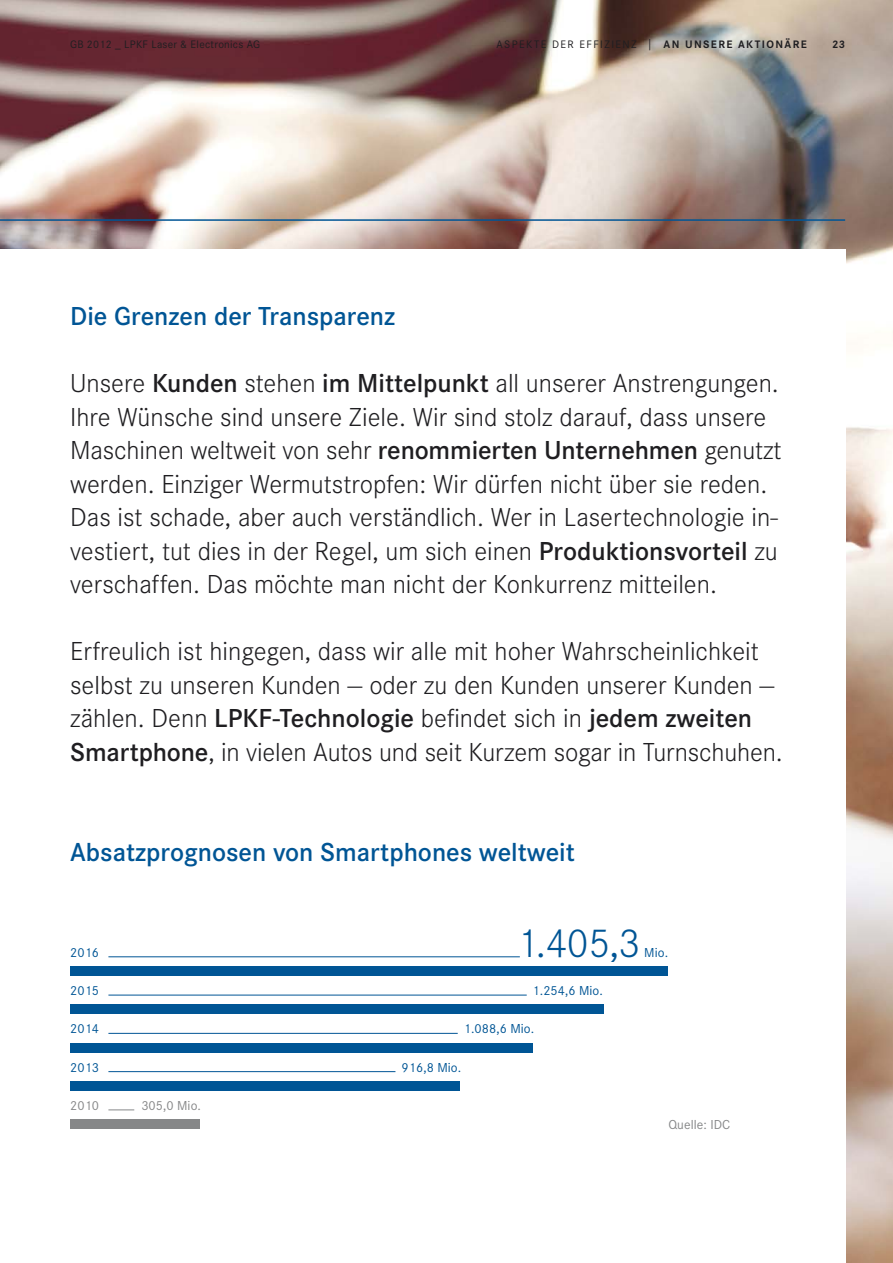
<style>
.page{position:relative;width:893px;height:1263px;background:#fff}
.page>*{position:absolute;margin:0;border:0;box-sizing:border-box;transform-origin:0 0}
.t1{font:300 42px "Corporate S";color:#005595}
.t2{font:300 27px/33.5px "Corporate S";color:#1f1e21}
.t3{font:600 27px "Corporate S";color:#005595}
.t4{font:13.5px "Corporate S";letter-spacing:.005em;color:#005595}
.t5{font:13.5px "Corporate S";letter-spacing:.005em;color:#868788}
.t6{font:11.25px "Corporate S";letter-spacing:.125em;color:#1f1e21}
.t7{font:11.25px "Corporate S";letter-spacing:.025em;color:#1f1e21}
.t8{font:700 11.25px "Corporate S";color:#1f1e21}
.s1{font-weight:300;font-size:13.5px}
.s2{font-weight:700}
.s3{font-weight:600}
</style>
<div class="page">
<img style="left:0;top:0;width:893px;height:1263px">
<hr style="left:0;top:219px;width:845px;height:2px;background:#005595">
<div style="left:0;top:249px;width:845px;height:1014px;background:#fff"></div>
<div style="left:70px;top:966px;width:598px;height:10px;background:#005595"></div>
<div style="left:70px;top:1005px;width:534px;height:9px;background:#005595"></div>
<hr style="left:108px;top:956px;width:412px;height:1px;background:#005595">
<hr style="left:108px;top:995px;width:419px;height:1px;background:#005595">
<div style="left:70px;top:1043px;width:463px;height:9px;background:#005595"></div>
<hr style="left:108px;top:1033px;width:350px;height:1px;background:#005595">
<div style="left:70px;top:1081px;width:390px;height:10px;background:#005595"></div>
<hr style="left:108px;top:1071px;width:287px;height:1px;background:#005595">
<div style="left:70px;top:1119px;width:130px;height:10px;background:#868788"></div>
<svg style="left:108px;top:1110px;width:26px;height:1px"></svg>
<p class="t7" style="left:70px;top:37px;width:191px">GB 2012 _ LPKF Laser &amp; Electronics AG</p>
<p class="t6" style="left:497px;top:37px;width:312px">ASPEKTE DER EFFIZIENZ <span class="s1">|</span> <span class="s2">AN UNSERE AKTIONÄRE</span></p>
<p class="t8" style="left:832px;top:37px;width:14px">23</p>
<p class="t3" style="left:70px;top:300px;width:327px">Die Grenzen der Transparenz</p>
<p class="t2" style="left:70px;top:366px;width:713px">Unsere <span class="s3">Kunden</span> stehen <span class="s3">im Mittelpunkt</span> all unserer Anstrengungen.<br>Ihre Wünsche sind unsere Ziele. Wir sind stolz darauf, dass unsere Maschinen weltweit von sehr <span class="s3">renommierten Unternehmen</span> genutzt werden. Einziger Wermutstropfen: Wir dürfen nicht über sie reden.<br>Das ist schade, aber auch verständlich. Wer in Lasertechnologie in&shy;vestiert, tut dies in der Regel, um sich einen <span class="s3">Produktionsvorteil</span> zu verschaffen. Das möchte man nicht der Konkurrenz mitteilen.</p>
<p class="t2" style="left:70px;top:634px;width:714px">Erfreulich ist hingegen, dass wir alle mit hoher Wahrscheinlichkeit selbst zu unseren Kunden — oder zu den Kunden unserer Kunden — zählen. Denn <span class="s3">LPKF-Technologie</span> befindet sich in <span class="s3">jedem zweiten Smartphone</span>, in vielen Autos und seit Kurzem sogar in Turnschuhen.</p>
<p class="t3" style="left:70px;top:836px;width:506px">Absatzprognosen von Smartphones weltweit</p>
<p class="t4" style="left:70px;top:944px;width:30px">2016</p>
<h1 class="t1" style="left:519px;top:918px;width:123px">1.405,3</h1>
<p class="t4" style="left:644px;top:944px;width:25px">Mio.</p>
<p class="t4" style="left:70px;top:982px;width:30px">2015</p>
<p class="t4" style="left:533px;top:982px;width:72px">1.254,6 Mio.</p>
<p class="t4" style="left:70px;top:1021px;width:30px">2014</p>
<p class="t4" style="left:464px;top:1021px;width:72px">1.088,6 Mio.</p>
<p class="t4" style="left:70px;top:1059px;width:30px">2013</p>
<p class="t4" style="left:402px;top:1059px;width:61px">916,8 Mio.</p>
<p class="t5" style="left:70px;top:1097px;width:30px">2010</p>
<p class="t5" style="left:141px;top:1097px;width:61px">305,0 Mio.</p>
<p class="t5" style="left:668px;top:1116px;width:63px">Quelle: IDC</p>
</div>
